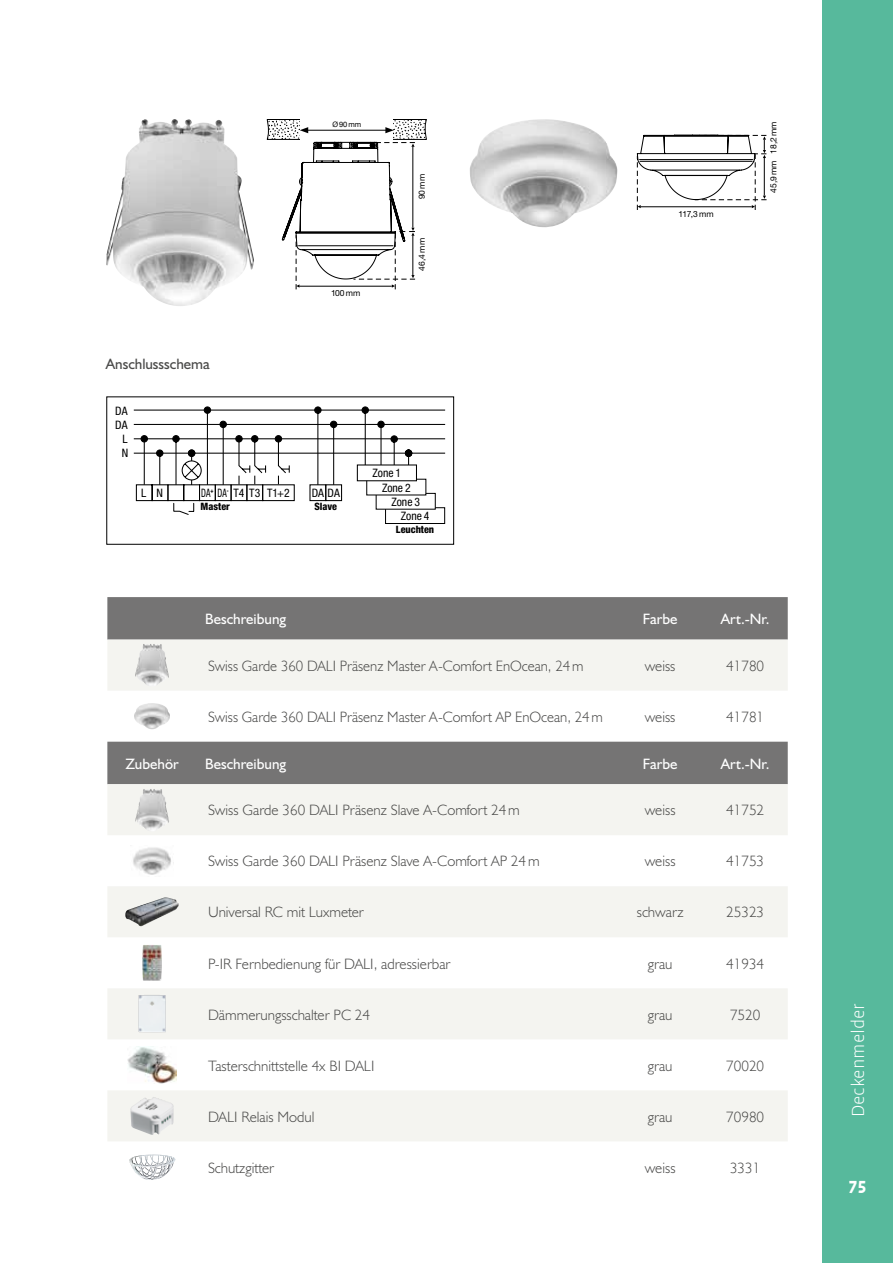
<style>
.page{position:relative;width:893px;height:1263px;background:#fff}
.page>*{position:absolute;margin:0;border:0;box-sizing:border-box;transform-origin:0 0}
.t1{font:300 18px "Vista Sans";color:#fff}
.t2{font:700 18px "Vista Sans Alt";color:#fff}
.t3{font:300 15px "Humanist 521 BT";color:#4a4a49}
.t4{font:15px "Humanist 521 BT";color:#fff}
.t5{font:15px "Humanist 521 BT";color:#4a4a49}
.t6{font:condensed 11.7px/14px "Helvetica Neue";color:#000}
.t7{font:condensed 11.7px "Helvetica Neue";color:#000;scale:.75 1}
.t8{font:800 condensed 10.2px "Helvetica Neue";color:#000}
.t9{font:8.55px "Helvetica Neue";color:#000}
.t10{font:8.55px "Helvetica Neue";color:#000}
.t11{font:7.5px "Helvetica Neue";letter-spacing:.06em;color:#000}
</style>
<div class="page">
<svg style="left:107px;top:597px;width:681px;height:187px;fill:#757474"></svg>
<div style="left:107px;top:640px;width:681px;height:51px;background:#f4f4f0"></div>
<svg style="left:107px;top:784px;width:681px;height:357px;fill:#f4f4f0"></svg>
<img style="left:135px;top:644px;width:34px;height:42px">
<img style="left:134px;top:703px;width:36px;height:26px">
<img style="left:135px;top:789px;width:34px;height:42px">
<img style="left:131px;top:845px;width:42px;height:31px">
<img style="left:125px;top:897px;width:54px;height:29px">
<img style="left:142px;top:945px;width:20px;height:36px">
<img style="left:138px;top:995px;width:28px;height:37px">
<img style="left:128px;top:1047px;width:48px;height:36px">
<img style="left:130px;top:1097px;width:44px;height:38px">
<img style="left:129px;top:1154px;width:47px;height:26px">
<img style="left:106px;top:119px;width:148px;height:187px">
<img style="left:470px;top:119px;width:148px;height:109px">
<svg style="left:637px;top:134px;width:129px;height:75px"></svg>
<svg style="left:267px;top:119px;width:160px;height:170px"></svg>
<div style="left:385px;top:507px;width:60px;height:17px;border:1px solid #000"></div>
<svg style="left:133px;top:406px;width:312px;height:110px"></svg>
<div style="left:822px;top:0;width:71px;height:1263px;background:#57b99c"></div>
<p class="t11" style="left:332px;top:119px;width:30px">Ø90mm</p>
<p class="t10" style="left:331px;top:288px;width:31px">100mm</p>
<p class="t10" style="left:417px;top:199px;width:27px;rotate:-90deg">90 mm</p>
<p class="t10" style="left:417px;top:271px;width:34px;rotate:-90deg">46,4 mm</p>
<p class="t5" style="left:106px;top:354px;width:105px">Anschlussschema</p>
<p class="t6" style="left:115px;top:404px;width:14px">DA</p>
<p class="t6" style="left:115px;top:418px;width:14px">DA</p>
<p class="t6" style="left:122px;top:432px;width:8px">L<br>N</p>
<p class="t6" style="left:141px;top:485px;width:23px">L N</p>
<p class="t6" style="left:312px;top:485px;width:30px">DA DA</p>
<p class="t7" style="left:201px;top:486px;width:120px">DA<sup>+</sup> DA<sup>-</sup> T4 T3 T1+2</p>
<p class="t8" style="left:201px;top:500px;width:31px">Master</p>
<p class="t8" style="left:314px;top:500px;width:24px">Slave</p>
<p class="t6" style="left:373px;top:466px;width:30px">Zone 1</p>
<p class="t6" style="left:382px;top:480px;width:30px">Zone 2</p>
<p class="t6" style="left:391px;top:494px;width:30px">Zone 3</p>
<p class="t6" style="left:401px;top:509px;width:30px">Zone 4</p>
<p class="t8" style="left:396px;top:523px;width:40px">Leuchten</p>
<p class="t9" style="left:678px;top:209px;width:37px">117,3 mm</p>
<p class="t9" style="left:768px;top:193px;width:73px;rotate:-90deg">45,9 mm 18,2 mm</p>
<p class="t4" style="left:205px;top:609px;width:83px">Beschreibung</p>
<p class="t4" style="left:643px;top:609px;width:36px">Farbe</p>
<p class="t4" style="left:721px;top:609px;width:50px">Art.-Nr.</p>
<p class="t3" style="left:208px;top:656px;width:377px">Swiss Garde 360 DALI Präsenz Master A-Comfort EnOcean, 24m</p>
<p class="t3" style="left:645px;top:656px;width:32px">weiss</p>
<p class="t3" style="left:726px;top:656px;width:39px">41780</p>
<p class="t3" style="left:208px;top:707px;width:396px">Swiss Garde 360 DALI Präsenz Master A-Comfort AP EnOcean, 24m</p>
<p class="t3" style="left:645px;top:707px;width:32px">weiss</p>
<p class="t3" style="left:726px;top:707px;width:39px">41781</p>
<p class="t4" style="left:125px;top:754px;width:55px">Zubehör</p>
<p class="t4" style="left:205px;top:754px;width:83px">Beschreibung</p>
<p class="t4" style="left:643px;top:754px;width:36px">Farbe</p>
<p class="t4" style="left:721px;top:754px;width:50px">Art.-Nr.</p>
<p class="t3" style="left:208px;top:801px;width:313px">Swiss Garde 360 DALI Präsenz Slave A-Comfort 24m</p>
<p class="t3" style="left:645px;top:801px;width:32px">weiss</p>
<p class="t3" style="left:726px;top:801px;width:39px">41752</p>
<p class="t3" style="left:208px;top:852px;width:333px">Swiss Garde 360 DALI Präsenz Slave A-Comfort AP 24m</p>
<p class="t3" style="left:645px;top:852px;width:32px">weiss</p>
<p class="t3" style="left:726px;top:852px;width:39px">41753</p>
<p class="t3" style="left:208px;top:903px;width:157px">Universal RC mit Luxmeter</p>
<p class="t3" style="left:637px;top:903px;width:48px">schwarz</p>
<p class="t3" style="left:726px;top:903px;width:39px">25323</p>
<p class="t3" style="left:208px;top:954px;width:244px">P-IR Fernbedienung für DALI, adressierbar</p>
<p class="t3" style="left:648px;top:954px;width:26px">grau</p>
<p class="t3" style="left:726px;top:954px;width:39px">41934</p>
<p class="t3" style="left:208px;top:1005px;width:164px">Dämmerungsschalter PC 24</p>
<p class="t3" style="left:648px;top:1005px;width:26px">grau</p>
<p class="t3" style="left:730px;top:1005px;width:32px">7520</p>
<p class="t3" style="left:208px;top:1056px;width:168px">Tasterschnittstelle 4x BI DALI</p>
<p class="t3" style="left:648px;top:1056px;width:26px">grau</p>
<p class="t3" style="left:726px;top:1056px;width:39px">70020</p>
<p class="t3" style="left:208px;top:1107px;width:108px">DALI Relais Modul</p>
<p class="t3" style="left:648px;top:1107px;width:26px">grau</p>
<p class="t3" style="left:726px;top:1107px;width:39px">70980</p>
<p class="t3" style="left:208px;top:1158px;width:68px">Schutzgitter</p>
<p class="t3" style="left:645px;top:1158px;width:32px">weiss</p>
<p class="t3" style="left:730px;top:1158px;width:32px">3331</p>
<p class="t1" style="left:847px;top:1117px;width:116px;rotate:-90deg">Deckenmelder</p>
<p class="t2" style="left:848px;top:1176px;width:19px">75</p>
</div>
